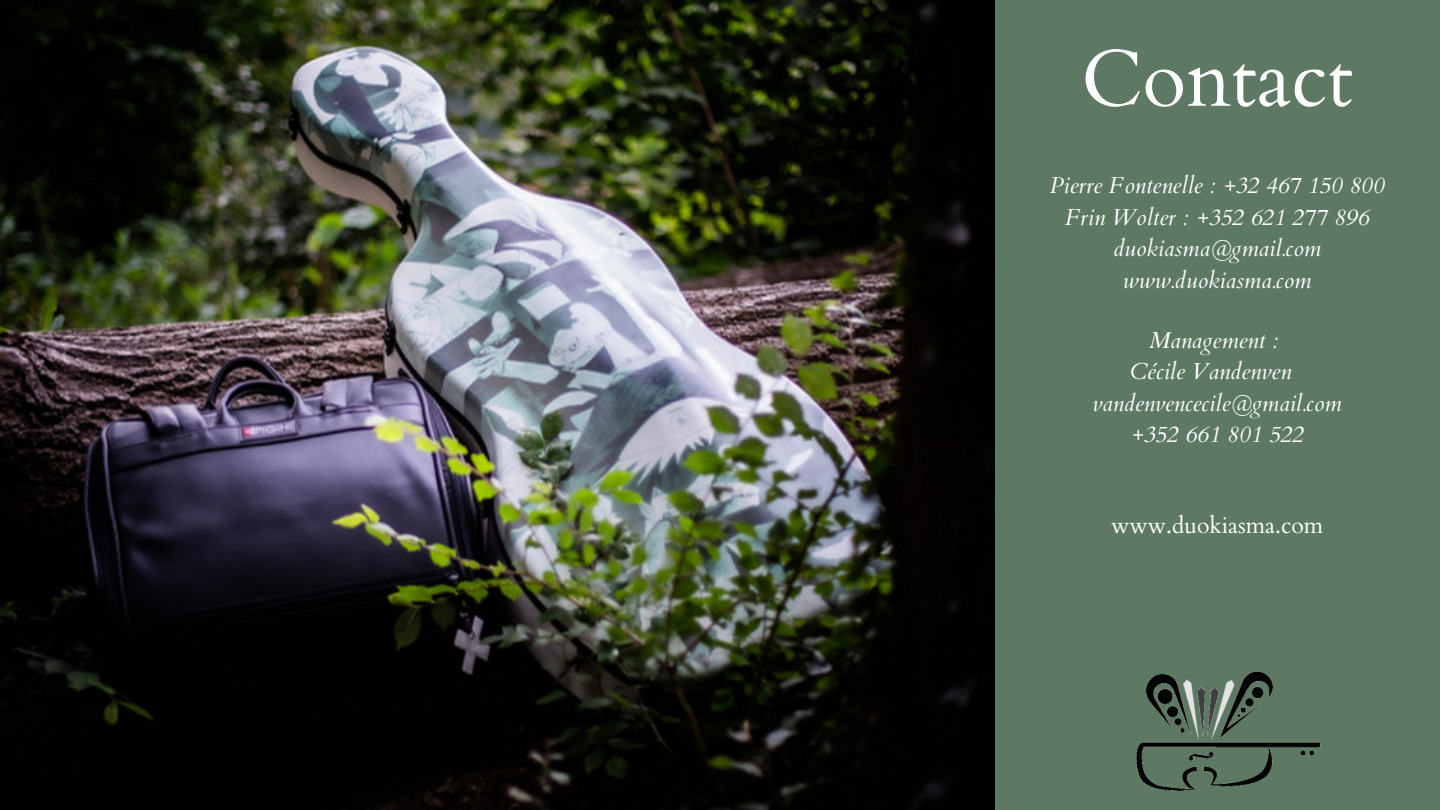
<style>
.page{position:relative;width:1440px;height:810px;background:#5d7963}
.page>*{position:absolute;margin:0;border:0;box-sizing:border-box;transform-origin:0 0}
.t1{font:80px "Cardo";color:#fff}
.t2{font:italic 23px "Cardo";color:#fff}
.t3{font:23px "Cardo";color:#fff}
</style>
<div class="page">
<img style="left:0;top:0;width:994px;height:810px">
<img style="left:1136px;top:671px;width:185px;height:120px">
<p class="t1" style="left:1081px;top:27px;width:273px">Contact</p>
<p class="t2" style="left:1050px;top:170px;width:336px">Pierre Fontenelle : +32 467 150 800</p>
<p class="t2" style="left:1065px;top:202px;width:306px">Frin Wolter : +352 621 277 896</p>
<p class="t2" style="left:1113px;top:233px;width:210px">duokiasma@gmail.com</p>
<p class="t2" style="left:1123px;top:265px;width:190px">www.duokiasma.com</p>
<p class="t2" style="left:1149px;top:325px;width:131px">Management :</p>
<p class="t2" style="left:1130px;top:356px;width:163px">Cécile Vandenven</p>
<p class="t2" style="left:1092px;top:388px;width:251px">vandenvencecile@gmail.com</p>
<p class="t2" style="left:1130px;top:419px;width:175px">+352 661 801 522</p>
<p class="t3" style="left:1111px;top:511px;width:214px">www.duokiasma.com</p>
</div>
